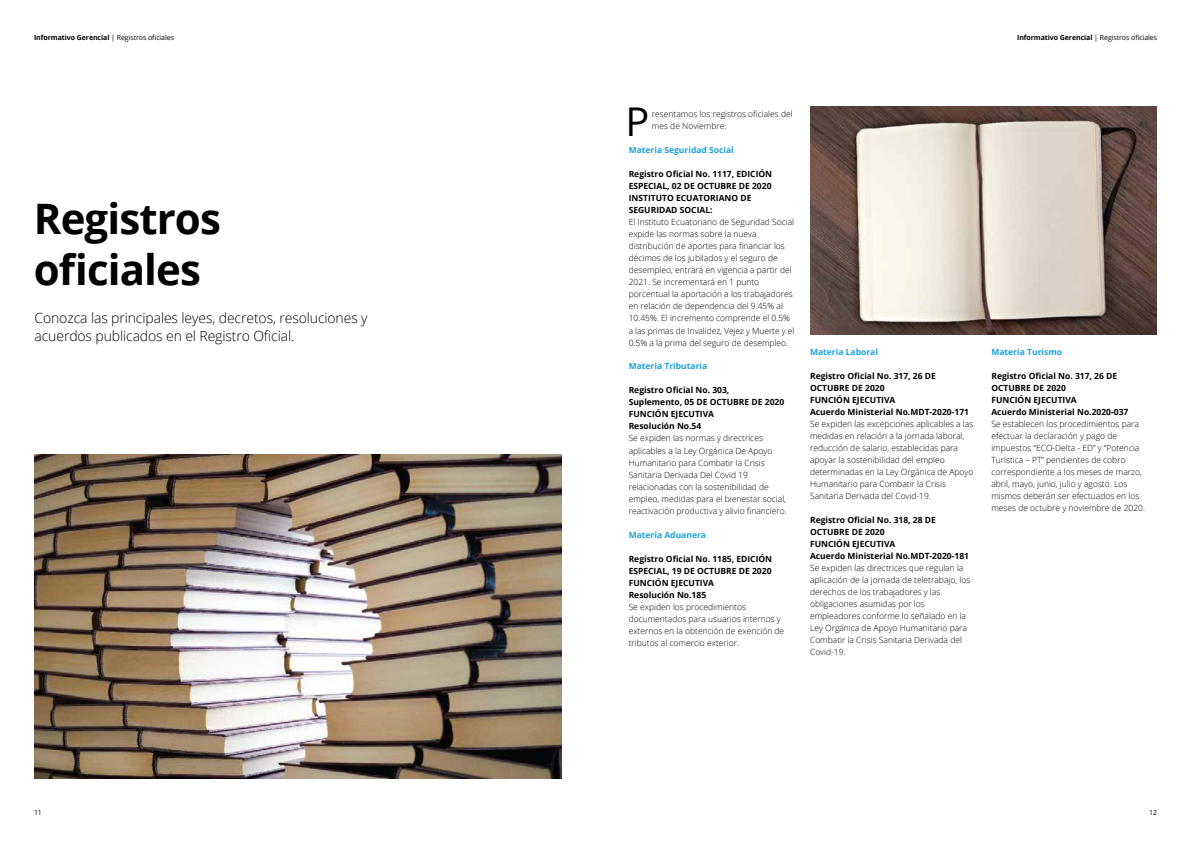
<style>
.page{position:relative;width:1191px;height:842px;background:#fff}
.page>*{position:absolute;margin:0;border:0;box-sizing:border-box;transform-origin:0 0}
.t1{font:700 42px/50.4px "Open Sans";letter-spacing:-.02em;color:#010101}
.t2{font:39.6px "Open Sans";color:#010101}
.t3{font:300 14px/18px "Open Sans";letter-spacing:-.01em;color:#000}
.t4{font:300 8.5px/12px "Open Sans";color:#010101}
.t5{font:700 8.5px/12px "Open Sans";color:#010101}
.t6{font:700 8.5px "Open Sans";color:#1ba2dc}
.t7{font:700 7px "Open Sans";letter-spacing:-.01em;color:#010101}
.t8{font:7px "Open Sans";color:#010101}
.s1{font-weight:400}
</style>
<div class="page">
<img style="left:34px;top:455px;width:527px;height:324px">
<img style="left:810px;top:107px;width:347px;height:228px">
<p class="t7" style="left:34px;top:33px;width:141px">Informativo Gerencial <span class="s1">| Registros oficiales</span></p>
<p class="t7" style="left:1017px;top:33px;width:141px">Informativo Gerencial <span class="s1">| Registros oficiales</span></p>
<h1 class="t1" style="left:34px;top:193px;width:189px">Registros oficiales</h1>
<h3 class="t3" style="left:34px;top:309px;width:335px">Conozca las principales leyes, decretos, resoluciones y acuerdos publicados en el Registro Oficial.</h3>
<h2 class="t2" style="left:625px;top:94px;width:25px">P</h2>
<p class="t4" style="left:652px;top:108px;width:142px">resentamos los registros oficiales del mes de Noviembre:</p>
<p class="t6" style="left:628px;top:144px;width:107px">Materia Seguridad Social</p>
<p class="t5" style="left:628px;top:168px;width:145px">Registro Oficial No. 1117, EDICIÓN<br>ESPECIAL, 02 DE OCTUBRE DE 2020<br>INSTITUTO ECUATORIANO DE<br>SEGURIDAD SOCIAL:</p>
<p class="t4" style="left:628px;top:216px;width:167px">El Instituto Ecuatoriano de Seguridad Social expide las normas sobre la nueva distribución de aportes para financiar los décimos de los jubilados y el seguro de desempleo, entrará en vigencia a partir del 2021. Se incrementará en 1 punto porcentual la aportación a los trabajadores en relación de dependencia del 9.45% al 10.45%. El incremento comprende el 0.5% a las primas de Invalidez, Vejez y Muerte y el 0.5% a la prima del seguro de desempleo.</p>
<p class="t6" style="left:628px;top:360px;width:80px">Materia Tributaria</p>
<p class="t5" style="left:628px;top:384px;width:157px">Registro Oficial No. 303,<br>Suplemento, 05 DE OCTUBRE DE 2020<br>FUNCIÓN EJECUTIVA<br>Resolución No.54</p>
<p class="t4" style="left:628px;top:432px;width:160px">Se expiden las normas y directrices aplicables a la Ley Orgánica De Apoyo Humanitario para Combatir la Crisis Sanitaria Derivada Del Covid 19 relacionadas con la sostenibilidad de empleo, medidas para el bienestar social, reactivación productiva y alivio financiero.</p>
<p class="t6" style="left:628px;top:528px;width:79px">Materia Aduanera</p>
<p class="t5" style="left:628px;top:552px;width:145px">Registro Oficial No. 1185, EDICIÓN<br>ESPECIAL, 19 DE OCTUBRE DE 2020<br>FUNCIÓN EJECUTIVA<br>Resolución No.185</p>
<p class="t4" style="left:628px;top:600px;width:157px">Se expiden los procedimientos documentados para usuarios internos y externos en la obtención de exención de tributos al comercio exterior.</p>
<p class="t6" style="left:810px;top:345px;width:69px">Materia Laboral</p>
<p class="t5" style="left:810px;top:369px;width:160px">Registro Oficial No. 317, 26 DE<br>OCTUBRE DE 2020<br>FUNCIÓN EJECUTIVA<br>Acuerdo Ministerial No.MDT-2020-171</p>
<p class="t4" style="left:810px;top:417px;width:165px">Se expiden las excepciones aplicables a las medidas en relación a la jornada laboral, reducción de salario, establecidas para apoyar la sostenibilidad del empleo determinadas en la Ley Orgánica de Apoyo Humanitario para Combatir la Crisis Sanitaria Derivada del Covid-19.</p>
<p class="t5" style="left:810px;top:513px;width:160px">Registro Oficial No. 318, 28 DE<br>OCTUBRE DE 2020<br>FUNCIÓN EJECUTIVA<br>Acuerdo Ministerial No.MDT-2020-181</p>
<p class="t4" style="left:810px;top:561px;width:162px">Se expiden las directrices que regulan la aplicación de la jornada de teletrabajo, los derechos de los trabajadores y las obligaciones asumidas por los empleadores conforme lo señalado en la Ley Orgánica de Apoyo Humanitario para Combatir la Crisis Sanitaria Derivada del Covid-19.</p>
<p class="t6" style="left:991px;top:345px;width:72px">Materia Turismo</p>
<p class="t5" style="left:991px;top:369px;width:138px">Registro Oficial No. 317, 26 DE<br>OCTUBRE DE 2020<br>FUNCIÓN EJECUTIVA<br>Acuerdo Ministerial No.2020-037</p>
<p class="t4" style="left:991px;top:417px;width:155px">Se establecen los procedimientos para efectuar la declaración y pago de impuestos “ECO-Delta - ED” y “Potencia Turística – PT” pendientes de cobro correspondiente a los meses de marzo, abril, mayo, junio, julio y agosto. Los mismos deberán ser efectuados en los meses de octubre y noviembre de 2020.</p>
<p class="t8" style="left:34px;top:807px;width:9px">11</p>
<p class="t8" style="left:1149px;top:807px;width:9px">12</p>
</div>
